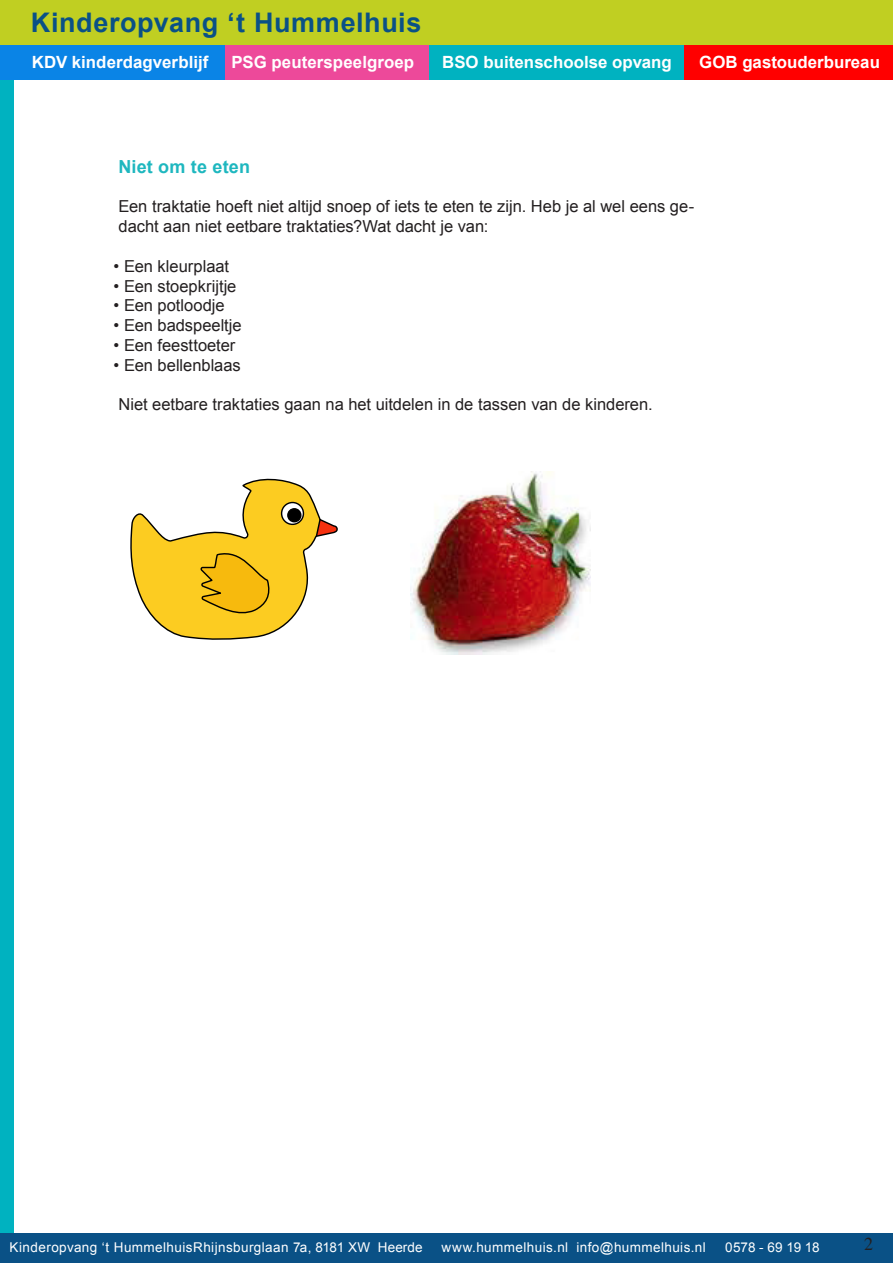
<style>
.page{position:relative;width:893px;height:1263px;background:#fff}
.page>*{position:absolute;margin:0;border:0;box-sizing:border-box;transform-origin:0 0}
.t1{font:700 27px "Arial";letter-spacing:.025em;color:#0a5186}
.Alineastijl_4{font:700 18px "Arial";letter-spacing:.01em;color:#1eb7bf}
.t2{font:18px "Times";color:#231f20}
.t3{font:700 16.8px "Arial";color:#fff}
.Alineastijl_4-2{font:16.5px/19.8px "Arial";color:#231f20}
.t4{font:13.5px "Arial";letter-spacing:.03em;color:#fff}
.t5{font:13.5px "Arial";letter-spacing:-.005em;color:#fff}
</style>
<div class="page">
<div style="left:0;top:80px;width:14px;height:1171px;background:#00b2c0"></div>
<div style="left:0;top:1233px;width:893px;height:30px;background:#0a5186"></div>
<div style="left:0;top:0;width:893px;height:48px;background:#c0cf22"></div>
<div style="left:0;top:45px;width:291px;height:35px;background:#0a84e6"></div>
<div style="left:225px;top:45px;width:270px;height:35px;background:#ed499a"></div>
<div style="left:429px;top:45px;width:270px;height:35px;background:#00b2c0"></div>
<div style="left:684px;top:45px;width:209px;height:35px;background:#f00"></div>
<img style="left:411px;top:472px;width:180px;height:183px">
<svg style="left:130px;top:478px;width:208px;height:162px"></svg>
<h1 class="t1" style="left:31px;top:5px;width:392px">Kinderopvang ‘t Hummelhuis</h1>
<p class="t3" style="left:232px;top:51px;width:184px">PSG peuterspeelgroep</p>
<p class="t3" style="left:32px;top:51px;width:178px">KDV kinderdagverblijf</p>
<p class="t3" style="left:442px;top:51px;width:231px">BSO buitenschoolse opvang</p>
<p class="t3" style="left:699px;top:51px;width:182px">GOB gastouderbureau</p>
<p class="Alineastijl_4" style="left:118px;top:155px;width:133px">Niet om te eten</p>
<p class="Alineastijl_4-2" style="left:118px;top:197px;width:577px">Een traktatie hoeft niet altijd snoep of iets te eten te zijn. Heb je al wel eens ge&shy;dacht aan niet eetbare traktaties?Wat dacht je van:</p>
<p class="Alineastijl_4-2" style="left:114px;top:256px;width:117px">• Een kleurplaat</p>
<p class="Alineastijl_4-2" style="left:114px;top:276px;width:124px">• Een stoepkrijtje</p>
<p class="Alineastijl_4-2" style="left:114px;top:296px;width:112px">• Een potloodje</p>
<p class="Alineastijl_4-2" style="left:114px;top:316px;width:130px">• Een badspeeltje</p>
<p class="Alineastijl_4-2" style="left:114px;top:335px;width:123px">• Een feesttoeter</p>
<p class="Alineastijl_4-2" style="left:114px;top:355px;width:129px">• Een bellenblaas</p>
<p class="Alineastijl_4-2" style="left:118px;top:395px;width:536px">Niet eetbare traktaties gaan na het uitdelen in de tassen van de kinderen.</p>
<p class="t4" style="left:10px;top:1238px;width:415px">Kinderopvang ‘t HummelhuisRhijnsburglaan 7a, 8181 XW Heerde</p>
<p class="t4" style="left:441px;top:1238px;width:266px">www.hummelhuis.nl info@hummelhuis.nl</p>
<p class="t5" style="left:725px;top:1238px;width:96px">0578 - 69 19 18</p>
<p class="t2" style="left:864px;top:1233px;width:10px">2</p>
</div>
